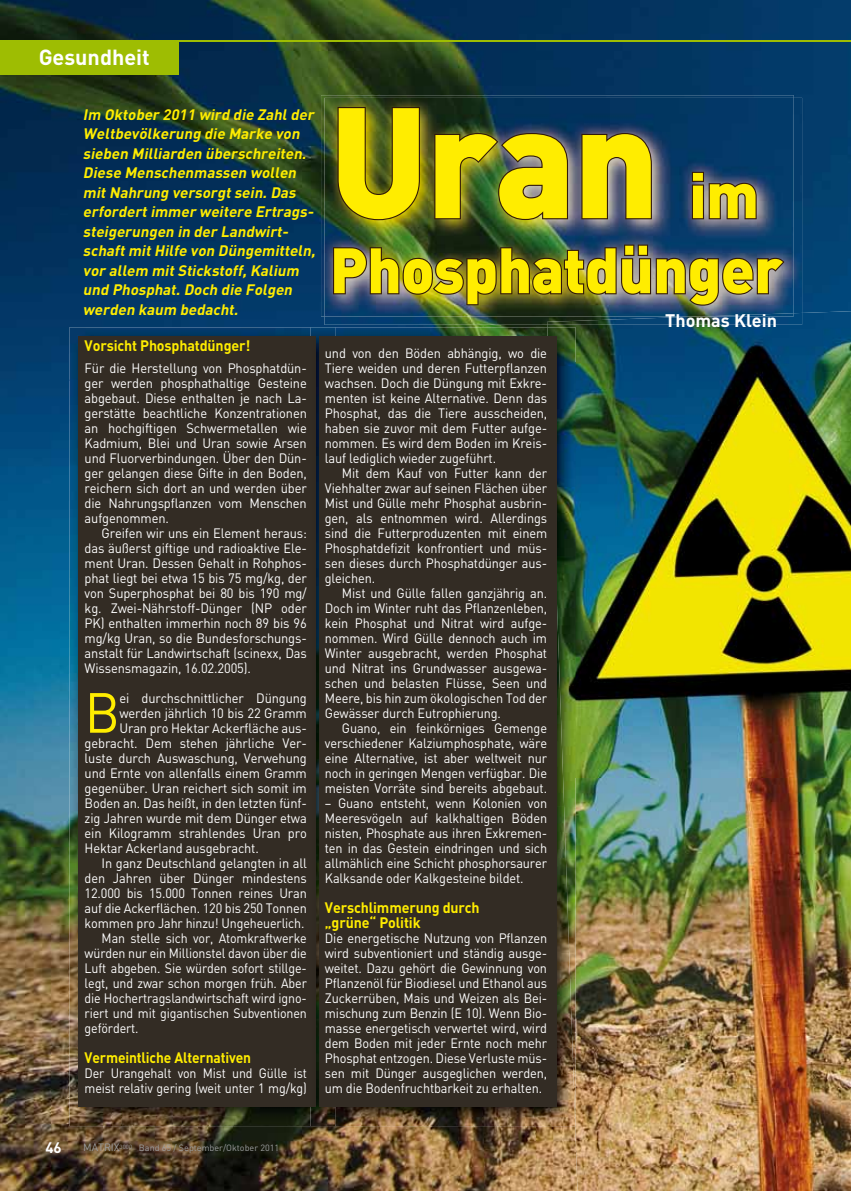
<style>
.page{position:relative;width:851px;height:1191px;background:#fff}
.page>*{position:absolute;margin:0;border:0;box-sizing:border-box;transform-origin:0 0}
.t1{font:900 154.5px "DIN";color:#ffed00;scale:.96 1}
.t2{font:900 63px/75px "DIN";letter-spacing:-.01em;color:#ffed00;scale:.96 1}
.t3{font:55.65px "DIN";color:#ffed00;scale:.95 1}
.t4{font:700 21.6px "DIN";color:#fff}
.t5{font:700 18px "DIN";color:#fff}
.t6{font:italic 700 15px/19.5px "DIN";color:#ffed00}
.t7{font:700 15px/15px "DIN";letter-spacing:-.01em;color:#ffed00;scale:.95 1}
.t8{font:700 15px "DIN";letter-spacing:-.01em;color:#ffed00;scale:.92 1}
.t9{font:700 15px "DIN";color:#fff}
.t10{font:13.5px/15px "DIN";letter-spacing:-.01em;color:#fff;text-align:justify;scale:.94 1}
.t11{font:13.5px/15px "DIN";letter-spacing:-.01em;color:#fff;text-align:justify;scale:.95 1}
.t12{font:13.5px/15px "DIN";letter-spacing:-.01em;color:#fff;scale:.92 1}
.t13{font:9px "DIN";color:#9c9e9f}
.s1{font-size:10.5px}
</style>
<div class="page">
<img style="left:0;top:0;width:850px;height:1191px">
<img style="left:575px;top:363px;width:275px;height:828px">
<img style="left:547px;top:311px;width:303px;height:52px">
<img style="left:69px;top:327px;width:241px;height:53px">
<img style="left:69px;top:380px;width:53px;height:746px">
<img style="left:122px;top:1106px;width:188px;height:20px">
<div style="left:78px;top:336px;width:238px;height:770px;background:#332c24"></div>
<img style="left:335px;top:1106px;width:212px;height:20px">
<img style="left:547px;top:327px;width:28px;height:799px">
<img style="left:310px;top:327px;width:25px;height:799px">
<img style="left:310px;top:336px;width:6px;height:770px">
<div style="left:319px;top:336px;width:237px;height:770px;background:#332c24"></div>
<img style="left:324px;top:98px;width:478px;height:227px">
<img style="left:547px;top:313px;width:255px;height:12px">
<img style="left:324px;top:98px;width:469px;height:218px">
<img style="left:703px;top:313px;width:90px;height:3px">
<svg style="left:336px;top:106px;width:85px;height:115px;background:#978e0a"></svg>
<img style="left:433px;top:132px;width:136px;height:89px">
<svg style="left:580px;top:132px;width:73px;height:88px;background:#98918a"></svg>
<svg style="left:690px;top:171px;width:67px;height:49px;background:#6c6a6f"></svg>
<img style="left:332px;top:243px;width:453px;height:64px">
<div style="left:0;top:40px;width:179px;height:34px;background:#9ebd02"></div>
<hr style="left:0;top:40px;width:850px;height:2px;background:#9ebd02">
<h3 class="t4" style="left:39px;top:43px;width:112px">Gesundheit</h3>
<p class="t6" style="left:83px;top:104px;width:237px">Im Oktober 2011 wird die Zahlder<br>Weltbevölkerung die Marke von sieben Milliarden überschreiten.<br>Diese Menschenmassen wollen mitNahrung versorgtsein.Das erfordertimmer weitere Ertrags&shy;steigerungen in der Landwirt&shy;schaftmitHilfe von Düngemitteln, vor allem mitStickstoff,Kalium und Phosphat.Doch die Folgen werden kaum bedacht.</p>
<p class="t7" style="left:85px;top:337px;width:176px">Vorsicht Phosphatdünger!</p>
<p class="t11" style="left:85px;top:360px;width:235px">Für die Herstellung von Phosphatdün&shy;ger werden phosphathaltige Gesteine abgebaut. Diese enthalten je nach La&shy;gerstätte beachtliche Konzentrationen an hochgiftigen Schwermetallen wie Kadmium, Blei und Uran sowie Arsen und Fluorverbindungen. Über den Dün&shy;ger gelangen diese Gifte in den Boden, reichern sich dort an und werden über die Nahrungspflanzen vom Menschen aufgenommen.</p>
<p class="t11" style="left:85px;top:525px;width:235px;text-indent:17px">Greifen wir uns ein Element heraus: das äußerst giftige und radioaktive Ele&shy;ment Uran. Dessen Gehalt in Rohphos&shy;phat liegt bei etwa 15 bis 75 mg/kg, der von Superphosphat bei 80 bis 190 mg/ kg. Zwei-Nährstoff-Dünger (NP oder PK) enthalten immerhin noch 89 bis 96 mg/kg Uran, so die Bundesforschungs&shy;anstalt für Landwirtschaft (scinexx, Das Wissensmagazin, 16.02.2005).</p>
<h3 class="t3" style="left:85px;top:678px;width:39px">B</h3>
<p class="t11" style="left:119px;top:690px;width:199px">ei durchschnittlicher Düngung</p>
<p class="t11" style="left:119px;top:705px;width:199px">werden jährlich 10 bis 22 Gramm</p>
<p class="t11" style="left:119px;top:720px;width:199px">Uran pro Hektar Ackerfläche aus-</p>
<p class="t11" style="left:85px;top:735px;width:235px">gebracht. Dem stehen jährliche Ver-</p>
<p class="t11" style="left:85px;top:750px;width:235px">luste durch Auswaschung, Verwehung</p>
<p class="t11" style="left:85px;top:765px;width:235px">und Ernte von allenfalls einem Gramm</p>
<p class="t11" style="left:85px;top:780px;width:235px">gegenüber. Uran reichert sich somit im</p>
<p class="t11" style="left:85px;top:795px;width:235px">Boden an. Das heißt, in den letzten fünf-</p>
<p class="t11" style="left:85px;top:810px;width:235px">zig Jahren wurde mit dem Dünger etwa</p>
<p class="t11" style="left:85px;top:825px;width:235px">ein Kilogramm strahlendes Uran pro</p>
<p class="t11" style="left:85px;top:840px;width:185px">Hektar Ackerland ausgebracht.</p>
<p class="t11" style="left:102px;top:855px;width:217px">In ganz Deutschland gelangten in all</p>
<p class="t10" style="left:85px;top:870px;width:238px">den Jahren über Dünger mindestens</p>
<p class="t10" style="left:85px;top:885px;width:238px">12.000 bis 15.000 Tonnen reines Uran</p>
<p class="t10" style="left:85px;top:900px;width:238px">auf die Ackerflächen. 120 bis 250 Tonnen</p>
<p class="t10" style="left:85px;top:915px;width:235px">kommen pro Jahr hinzu! Ungeheuerlich.</p>
<p class="t12" style="left:102px;top:930px;width:224px">Man stelle sich vor, Atomkraftwerke</p>
<p class="t12" style="left:85px;top:945px;width:243px">würden nur ein Millionstel davon über die</p>
<p class="t12" style="left:85px;top:960px;width:243px">Luft abgeben. Sie würden sofort stillge-</p>
<p class="t12" style="left:85px;top:975px;width:243px">legt, und zwar schon morgen früh. Aber</p>
<p class="t12" style="left:85px;top:990px;width:243px">die Hochertragslandwirtschaft wird igno-</p>
<p class="t12" style="left:85px;top:1005px;width:243px">riert und mit gigantischen Subventionen</p>
<p class="t12" style="left:85px;top:1020px;width:60px">gefördert.</p>
<p class="t8" style="left:85px;top:1047px;width:182px">Vermeintliche Alternativen</p>
<p class="t12" style="left:85px;top:1065px;width:243px">Der Urangehalt von Mist und Gülle ist meist relativ gering (weit unter 1 mg/kg)</p>
<h1 class="t1" style="left:330px;top:59px;width:344px">Uran</h1>
<h2 class="t2" style="left:330px;top:154px;width:473px;text-indent:359px">im<br>Phosphatdünger</h2>
<h3 class="t5" style="left:665px;top:309px;width:113px">Thomas Klein</h3>
<p class="t11" style="left:325px;top:345px;width:235px">und von den Böden abhängig, wo die Tiere weiden und deren Futterpflanzen wachsen. Doch die Düngung mit Exkre&shy;menten ist keine Alternative. Denn das Phosphat, das die Tiere ausscheiden, haben sie zuvor mit dem Futter aufge&shy;nommen. Es wird dem Boden im Kreis&shy;lauf lediglich wieder zugeführt.</p>
<p class="t10" style="left:325px;top:465px;width:238px;text-indent:17px">Mit dem Kauf von Futter kann der Viehhalter zwar auf seinen Flächen über Mist und Gülle mehr Phosphat ausbrin&shy;gen, als entnommen wird. Allerdings sind die Futterproduzenten mit einem Phosphatdefizit konfrontiert und müs&shy;sen dieses durch Phosphatdünger aus&shy;gleichen.</p>
<p class="t10" style="left:325px;top:585px;width:238px;text-indent:17px">Mist und Gülle fallen ganzjährig an.<br>Doch im Winter ruht das Pflanzenleben, kein Phosphat und Nitrat wird aufge&shy;nommen. Wird Gülle dennoch auch im Winter ausgebracht, werden Phosphat und Nitrat ins Grundwasser ausgewa&shy;schen und belasten Flüsse, Seen und Meere, bis hin zum ökologischen Tod der Gewässer durch Eutrophierung.</p>
<p class="t10" style="left:325px;top:720px;width:238px;text-indent:17px">Guano, ein feinkörniges Gemenge verschiedener Kalziumphosphate, wäre eine Alternative, ist aber weltweit nur noch in geringen Mengen verfügbar. Die meisten Vorräte sind bereits abgebaut.</p>
<p class="t10" style="left:325px;top:795px;width:238px">– Guano entsteht, wenn Kolonien von Meeresvögeln auf kalkhaltigen Böden nisten, Phosphate aus ihren Exkremen&shy;ten in das Gestein eindringen und sich allmählich eine Schicht phosphorsaurer Kalksande oder Kalkgesteine bildet.</p>
<p class="t7" style="left:325px;top:899px;width:164px">Verschlimmerung durch „grüne“ Politik</p>
<p class="t10" style="left:325px;top:930px;width:238px">Die energetische Nutzung von Pflanzen wird subventioniert und ständig ausge&shy;weitet. Dazu gehört die Gewinnung von Pflanzenöl für Biodiesel und Ethanol aus Zuckerrüben, Mais und Weizen als Bei&shy;mischung zum Benzin (E 10). Wenn Bio&shy;masse energetisch verwertet wird, wird dem Boden mit jeder Ernte noch mehr Phosphat entzogen. Diese Verluste müs&shy;sen mit Dünger ausgeglichen werden, um die Bodenfruchtbarkeit zu erhalten.</p>
<p class="t9" style="left:45px;top:1137px;width:18px">46</p>
<p class="t13" style="left:83px;top:1142px;width:197px"><span class="s1">MATRIX</span><sup>3000</sup> Band 65 / September/Oktober 2011</p>
</div>
